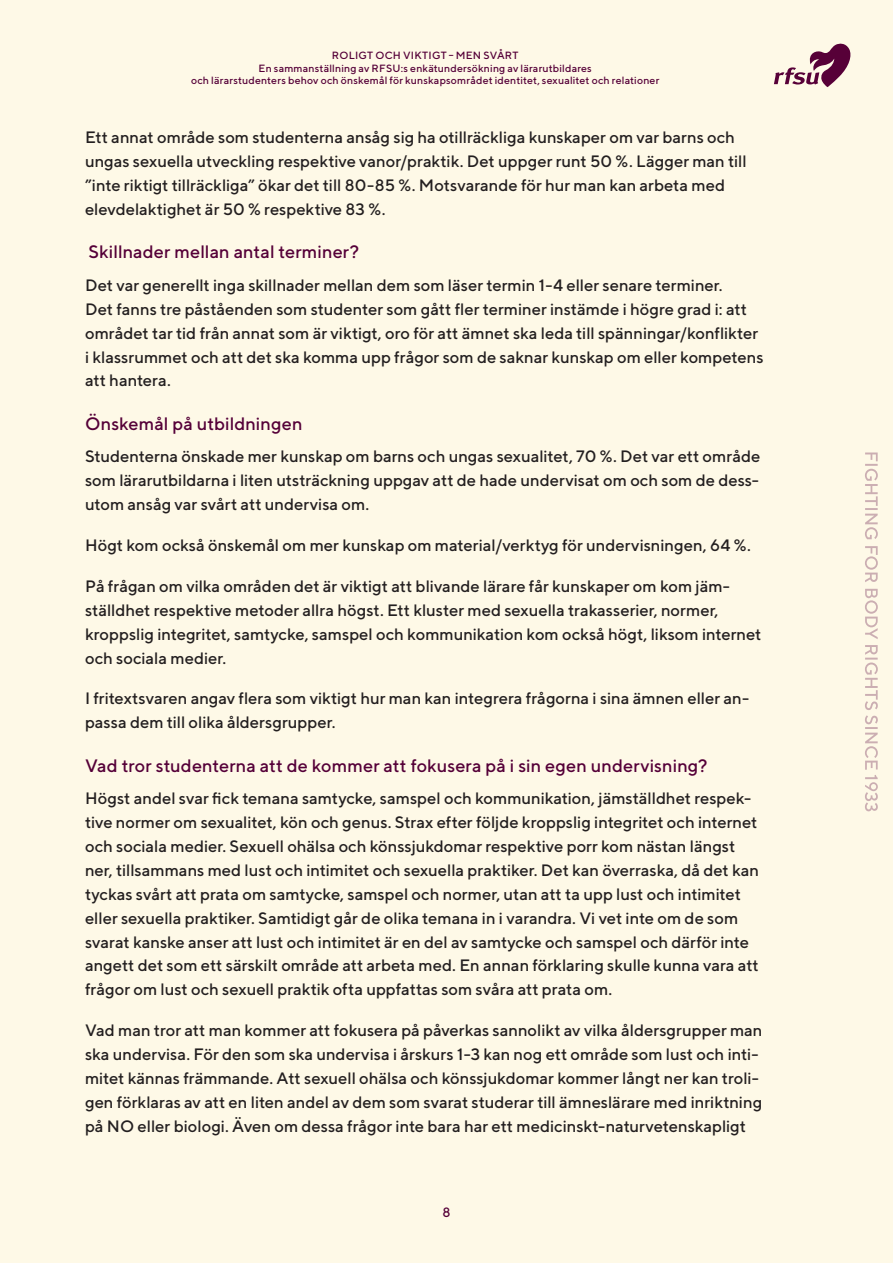
<style>
.page{position:relative;width:893px;height:1263px;background:#fef9e7}
.page>*{position:absolute;margin:0;border:0;box-sizing:border-box;transform-origin:0 0}
.rubbe_3{font:500 18px "TT Norms";letter-spacing:.005em;color:#550038}
.bröd{font:500 16.5px/23.9px "TT Norms";color:#231f20}
.t1{font:500 13.5px "TT Norms";color:#550038}
.t2{font:500 10.5px/12.6px "TT Norms";letter-spacing:.015em;color:#550038;text-align:center}
</style>
<div class="page">
<svg style="left:865px;top:452px;width:13px;height:359px"></svg>
<svg style="left:774px;top:44px;width:76px;height:43px"></svg>
<p class="t2" style="left:191px;top:49px;width:470px">ROLIGT OCH VIKTIGT – MEN SVÅRT<br>En sammanställning av RFSU:s enkätundersökning av lärarutbildares<br>och lärarstudenters behov och önskemål för kunskapsområdet identitet, sexualitet och relationer</p>
<p class="bröd" style="left:85px;top:125px;width:663px">Ett annat område som studenterna ansåg sig ha otillräckliga kunskaper om var barns och ungas sexuella utveckling respektive vanor/praktik. Det uppger runt 50 %. Lägger man till ”inte riktigt tillräckliga” ökar det till 80-85 %. Motsvarande för hur man kan arbeta med elevdelaktighet är 50 % respektive 83 %.</p>
<p class="rubbe_3" style="left:88px;top:241px;width:272px">Skillnader mellan antal terminer?</p>
<p class="bröd" style="left:85px;top:273px;width:680px">Det var generellt inga skillnader mellan dem som läser termin 1-4 eller senare terminer.<br>Det fanns tre påståenden som studenter som gått fler terminer instämde i högre grad i: att området tar tid från annat som är viktigt, oro för att ämnet ska leda till spänningar/konflikter i klassrummet och att det ska komma upp frågor som de saknar kunskap om eller kompetens att hantera.</p>
<p class="rubbe_3" style="left:85px;top:412px;width:219px">Önskemål på utbildningen</p>
<p class="bröd" style="left:85px;top:444px;width:677px;text-align:justify">Studenterna önskade mer kunskap om barns och ungas sexualitet, 70 %. Det var ett område som lärarutbildarna i liten utsträckning uppgav att de hade undervisat om och som de dess&shy;utom ansåg var svårt att undervisa om.</p>
<p class="bröd" style="left:85px;top:533px;width:667px">Högt kom också önskemål om mer kunskap om material/verktyg för undervisningen, 64 %.</p>
<p class="bröd" style="left:85px;top:574px;width:678px">På frågan om vilka områden det är viktigt att blivande lärare får kunskaper om kom jäm&shy;ställdhet respektive metoder allra högst. Ett kluster med sexuella trakasserier, normer, kroppslig integritet, samtycke, samspel och kommunikation kom också högt, liksom internet och sociala medier.</p>
<p class="bröd" style="left:85px;top:686px;width:665px">I fritextsvaren angav flera som viktigt hur man kan integrera frågorna i sina ämnen eller an&shy;passa dem till olika åldersgrupper.</p>
<p class="rubbe_3" style="left:85px;top:754px;width:624px">Vad tror studenterna att de kommer att fokusera på i sin egen undervisning?</p>
<p class="bröd" style="left:85px;top:786px;width:675px">Högst andel svar fick temana samtycke, samspel och kommunikation, jämställdhet respek&shy;tive normer om sexualitet, kön och genus. Strax efter följde kroppslig integritet och internet och sociala medier. Sexuell ohälsa och könssjukdomar respektive porr kom nästan längst ner, tillsammans med lust och intimitet och sexuella praktiker. Det kan överraska, då det kan tyckas svårt att prata om samtycke, samspel och normer, utan att ta upp lust och intimitet eller sexuella praktiker. Samtidigt går de olika temana in i varandra. Vi vet inte om de som svarat kanske anser att lust och intimitet är en del av samtycke och samspel och därför inte angett det som ett särskilt område att arbeta med. En annan förklaring skulle kunna vara att frågor om lust och sexuell praktik ofta uppfattas som svåra att prata om.</p>
<p class="bröd" style="left:85px;top:1018px;width:679px">Vad man tror att man kommer att fokusera på påverkas sannolikt av vilka åldersgrupper man ska undervisa. För den som ska undervisa i årskurs 1-3 kan nog ett område som lust och inti&shy;mitet kännas främmande. Att sexuell ohälsa och könssjukdomar kommer långt ner kan troli&shy;gen förklaras av att en liten andel av dem som svarat studerar till ämneslärare med inriktning på NO eller biologi. Även om dessa frågor inte bara har ett medicinskt-naturvetenskapligt</p>
<p class="t1" style="left:442px;top:1204px;width:10px">8</p>
</div>
